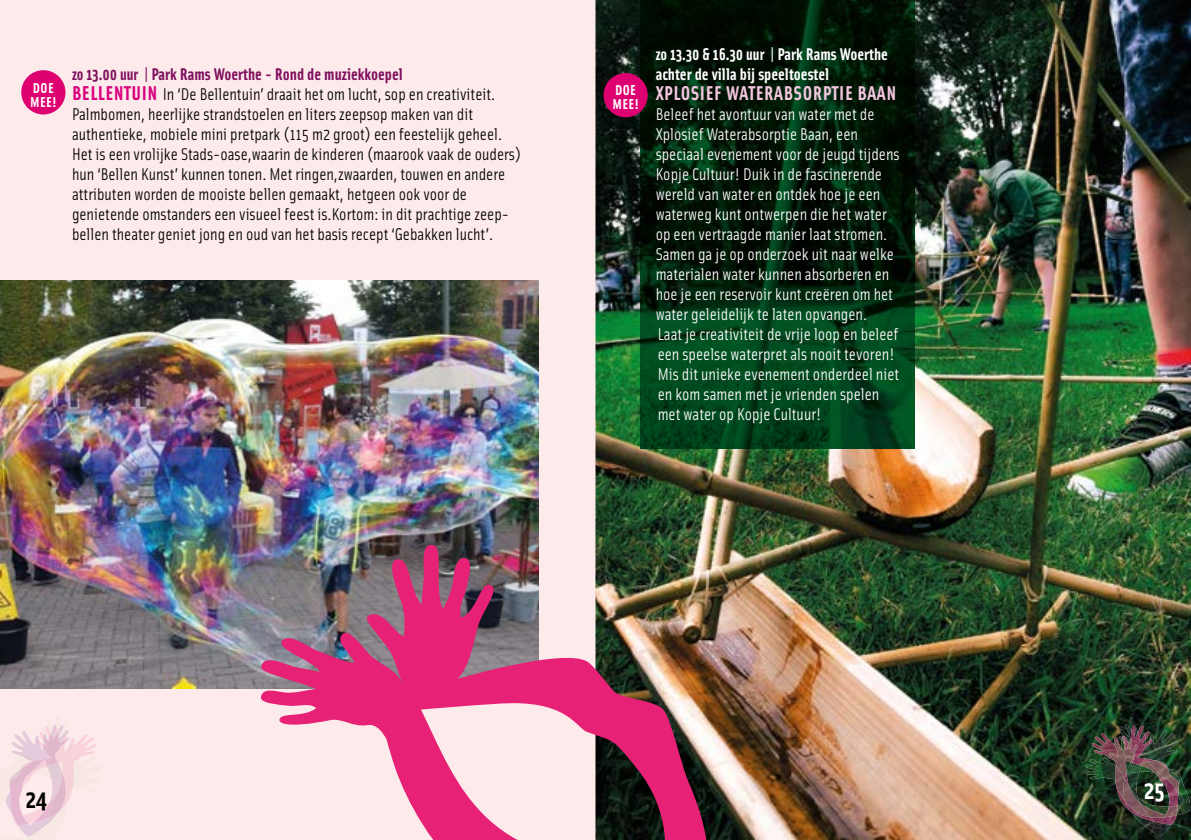
<style>
.page{position:relative;width:1191px;height:840px;background:#fff}
.page>*{position:absolute;margin:0;border:0;box-sizing:border-box;transform-origin:0 0}
.t1{font:700 26px "Solex OT";color:#000}
.t2{font:700 26px "Solex OT";color:#fff}
.t3{font:700 20px "Solex OT";letter-spacing:.025em;color:#f3c7df}
.t4{font:17px/20px "Solex OT";color:#000}
.t5{font:17px/20px "Solex OT";color:#fff}
.t6{font:700 17px/20px "Solex OT";color:#fff;scale:.95 1}
.t7{font:700 14.4px/14px "Solex OT";letter-spacing:.025em;color:#fff}
.s1{font-weight:700;color:#7e105e}
.s2{font-weight:700;font-size:20px;color:#d8007e}
</style>
<div class="page">
<div style="left:0;top:0;width:595px;height:839px;background:#fdeaea"></div>
<img style="left:595px;top:0;width:596px;height:839px">
<img style="left:641px;top:0;width:274px;height:448px">
<img style="left:1119px;top:723px;width:61px;height:112px">
<svg style="left:5px;top:725px;width:92px;height:112px"></svg>
<img style="left:1130px;top:725px;width:25px;height:12px">
<img style="left:1091px;top:733px;width:37px;height:24px">
<img style="left:1114px;top:737px;width:53px;height:20px">
<img style="left:1115px;top:817px;width:61px;height:7px">
<img style="left:1125px;top:817px;width:50px;height:7px">
<img style="left:1139px;top:740px;width:17px;height:17px">
<img style="left:1084px;top:757px;width:107px;height:57px">
<img style="left:1177px;top:768px;width:7px;height:44px">
<img style="left:1122px;top:735px;width:13px;height:2px">
<img style="left:1122px;top:737px;width:17px;height:25px">
<img style="left:1108px;top:739px;width:18px;height:34px">
<img style="left:1137px;top:760px;width:42px;height:33px">
<img style="left:1114px;top:765px;width:63px;height:52px">
<img style="left:1122px;top:778px;width:55px;height:38px">
<img style="left:0;top:280px;width:539px;height:408px">
<img style="left:259px;top:542px;width:457px;height:297px">
<div style="left:603px;top:73px;width:45px;height:44px;background:#de0070;border-radius:50%"></div>
<div style="left:21px;top:70px;width:44px;height:44px;background:#de0070;border-radius:50%"></div>
<p class="t7" style="left:30px;top:80px;width:28px">DOE<br>MEE!</p>
<p class="t4" style="left:72px;top:63px;width:451px"><span class="s1">zo 13.00 uur | Park Rams Woerthe - Rond de muziekkoepel<br></span><span class="s2">BELLENTUIN</span> In ‘De Bellentuin’ draait het om lucht, sop en creativiteit.<br>Palmbomen, heerlijke strandstoelen en liters zeepsop maken van dit authentieke, mobiele mini pretpark (115 m2 groot) een feestelijk geheel.<br>Het is een vrolijke Stads-oase,waarin de kinderen (maarook vaak de ouders) hun ‘Bellen Kunst’ kunnen tonen. Met ringen,zwaarden, touwen en andere attributen worden de mooiste bellen gemaakt, hetgeen ook voor de genietende omstanders een visueel feest is.Kortom: in dit prachtige zeep&shy;bellen theater geniet jong en oud van het basis recept ‘Gebakken lucht’.</p>
<p class="t7" style="left:612px;top:83px;width:28px">DOE<br>MEE!</p>
<p class="t6" style="left:655px;top:43px;width:246px">zo 13.30 &amp; 16.30 uur | Park Rams Woerthe achter de villa bij speeltoestel</p>
<p class="t3" style="left:655px;top:80px;width:242px">XPLOSIEF WATERABSORPTIE BAAN</p>
<p class="t5" style="left:655px;top:103px;width:245px">Beleef het avontuur van water met de Xplosief Waterabsorptie Baan, een speciaal evenement voor de jeugd tijdens Kopje Cultuur! Duik in de fascinerende wereld van water en ontdek hoe je een waterweg kunt ontwerpen die het water op een vertraagde manier laat stromen.<br>Samen ga je op onderzoek uit naar welke materialen water kunnen absorberen en hoe je een reservoir kunt creëren om het water geleidelijk te laten opvangen.<br>Laat je creativiteit de vrije loop en beleef een speelse waterpret als nooit tevoren!<br>Mis dit unieke evenement onderdeel niet en kom samen met je vrienden spelen met water op Kopje Cultuur!</p>
<h1 class="t1" style="left:25px;top:781px;width:23px">24</h1>
<h1 class="t2" style="left:1143px;top:772px;width:23px">25</h1>
</div>
